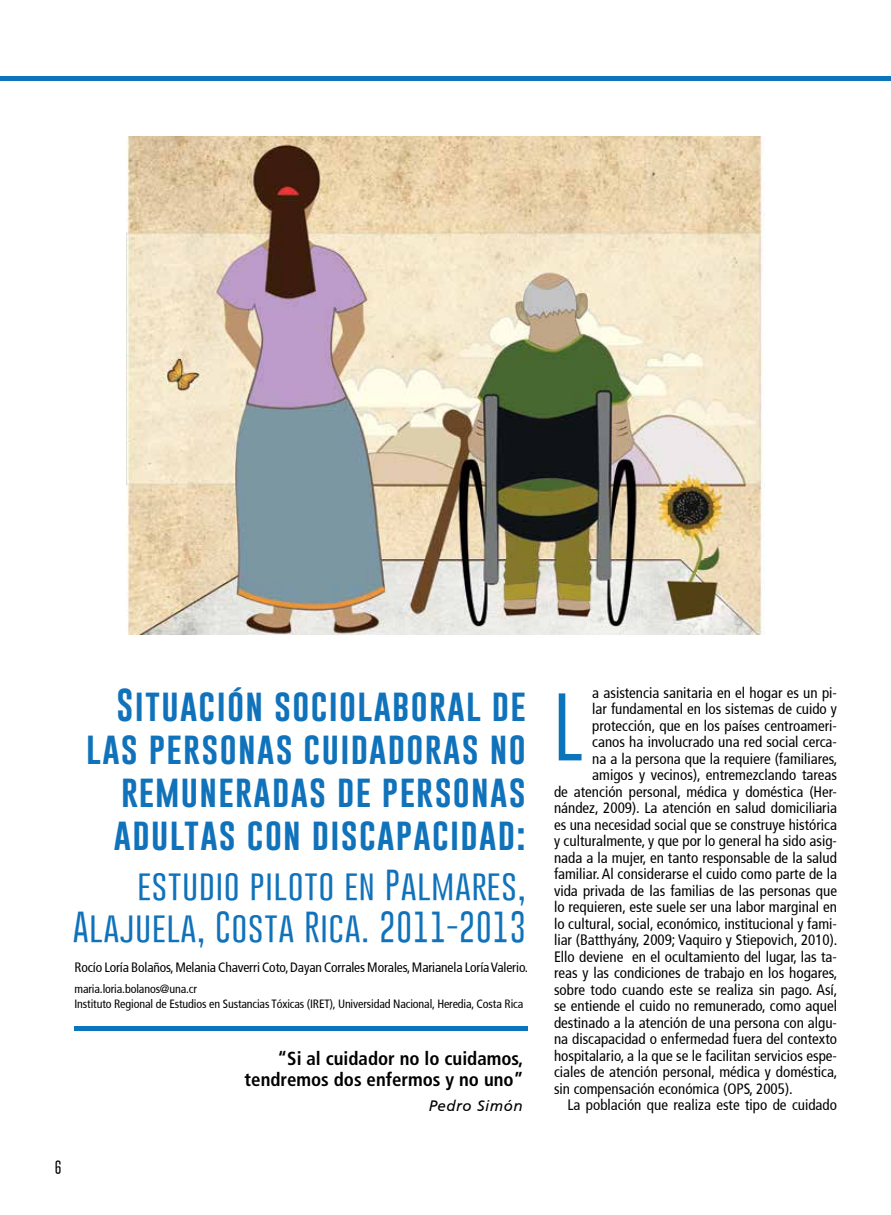
<style>
.page{position:relative;width:891px;height:1215px;background:#fff}
.page>*{position:absolute;margin:0;border:0;box-sizing:border-box;transform-origin:0 0}
.t1{font:300 73.65px "Gobold";color:#0b74bb}
.t2{font:33.6px/43px "Gobold";letter-spacing:.04em;color:#1072ba;text-align:right}
.t3{font:300 33.6px/41.7px "Gobold";letter-spacing:.03em;color:#1072ba;text-align:right}
.t4{font:700 condensed 18.9px/21px "Frutiger LT Std";color:#000;text-align:right}
.t5{font:italic 15.15px "Frutiger CE";letter-spacing:.035em;color:#000}
.t6{font:condensed 15px "Frutiger";color:#000}
.t7{font:300 14.25px "Gobold";color:#000}
.t8{font:condensed 13.5px "Frutiger";letter-spacing:-.01em;color:#000}
.t9{font:condensed 12px/15px "Frutiger";letter-spacing:-.01em;color:#000}
</style>
<div class="page">
<div style="left:0;top:76px;width:891px;height:5px;background:#0b74bb"></div>
<div style="left:74px;top:1026px;width:453px;height:5px;background:#0b74bb"></div>
<img style="left:126px;top:136px;width:639px;height:499px">
<h2 class="t2" style="left:86px;top:683px;width:441px">SITUACIÓN SOCIOLABORAL DE<br>LAS PERSONAS CUIDADORAS NO<br>REMUNERADAS DE PERSONAS<br>ADULTAS CON DISCAPACIDAD:</h2>
<h2 class="t3" style="left:73px;top:864px;width:454px">estudio piloto en Palmares,<br>Alajuela, Costa Rica. 2011-2013</h2>
<p class="t8" style="left:75px;top:959px;width:455px">Rocío Loría Bolaños, Melania Chaverri Coto, Dayan Corrales Morales, Marianela Loría Valerio.</p>
<p class="t9" style="left:75px;top:982px;width:450px">maria.loria.bolanos@una.cr<br>Instituto Regional de Estudios en Sustancias Tóxicas (IRET), Universidad Nacional, Heredia, Costa Rica</p>
<p class="t4" style="left:245px;top:1048px;width:280px">“Si al cuidador no lo cuidamos, tendremos dos enfermos y no uno”</p>
<p class="t5" style="left:429px;top:1097px;width:96px">Pedro Simón</p>
<p class="t7" style="left:55px;top:1158px;width:8px">6</p>
<p class="t6" style="left:592px;top:684px;width:246px">a asistencia sanitaria en el hogar es un pi-</p>
<p class="t6" style="left:592px;top:700px;width:246px">lar fundamental en los sistemas de cuido y</p>
<p class="t6" style="left:592px;top:717px;width:246px">protección, que en los países centroameri-</p>
<p class="t6" style="left:592px;top:733px;width:246px">canos ha involucrado una red social cerca-</p>
<p class="t6" style="left:592px;top:750px;width:247px">na a la persona que la requiere (familiares,</p>
<p class="t6" style="left:592px;top:766px;width:246px">amigos y vecinos), entremezclando tareas</p>
<p class="t6" style="left:554px;top:783px;width:284px">de atención personal, médica y doméstica (Her-</p>
<p class="t6" style="left:554px;top:799px;width:284px">nández, 2009). La atención en salud domiciliaria</p>
<p class="t6" style="left:554px;top:816px;width:284px">es una necesidad social que se construye histórica</p>
<p class="t6" style="left:554px;top:832px;width:284px">y culturalmente, y que por lo general ha sido asig-</p>
<p class="t6" style="left:554px;top:849px;width:284px">nada a la mujer, en tanto responsable de la salud</p>
<p class="t6" style="left:554px;top:865px;width:284px">familiar. Al considerarse el cuido como parte de la</p>
<p class="t6" style="left:554px;top:882px;width:284px">vida privada de las familias de las personas que</p>
<p class="t6" style="left:554px;top:898px;width:285px">lo requieren, este suele ser una labor marginal en</p>
<p class="t6" style="left:554px;top:915px;width:284px">lo cultural, social, económico, institucional y fami-</p>
<p class="t6" style="left:554px;top:931px;width:285px">liar (Batthyány, 2009; Vaquiro y Stiepovich, 2010).</p>
<p class="t6" style="left:554px;top:948px;width:284px">Ello deviene en el ocultamiento del lugar, las ta-</p>
<p class="t6" style="left:554px;top:964px;width:285px">reas y las condiciones de trabajo en los hogares,</p>
<p class="t6" style="left:554px;top:981px;width:285px">sobre todo cuando este se realiza sin pago. Así,</p>
<p class="t6" style="left:554px;top:997px;width:284px">se entiende el cuido no remunerado, como aquel</p>
<p class="t6" style="left:554px;top:1014px;width:284px">destinado a la atención de una persona con algu-</p>
<p class="t6" style="left:554px;top:1030px;width:284px">na discapacidad o enfermedad fuera del contexto</p>
<p class="t6" style="left:554px;top:1047px;width:284px">hospitalario, a la que se le facilitan servicios espe-</p>
<p class="t6" style="left:554px;top:1063px;width:285px">ciales de atención personal, médica y doméstica,</p>
<p class="t6" style="left:554px;top:1080px;width:240px">sin compensación económica (OPS, 2005).</p>
<p class="t6" style="left:568px;top:1096px;width:271px">La población que realiza este tipo de cuidado</p>
<h1 class="t1" style="left:554px;top:682px;width:30px">L</h1>
</div>
